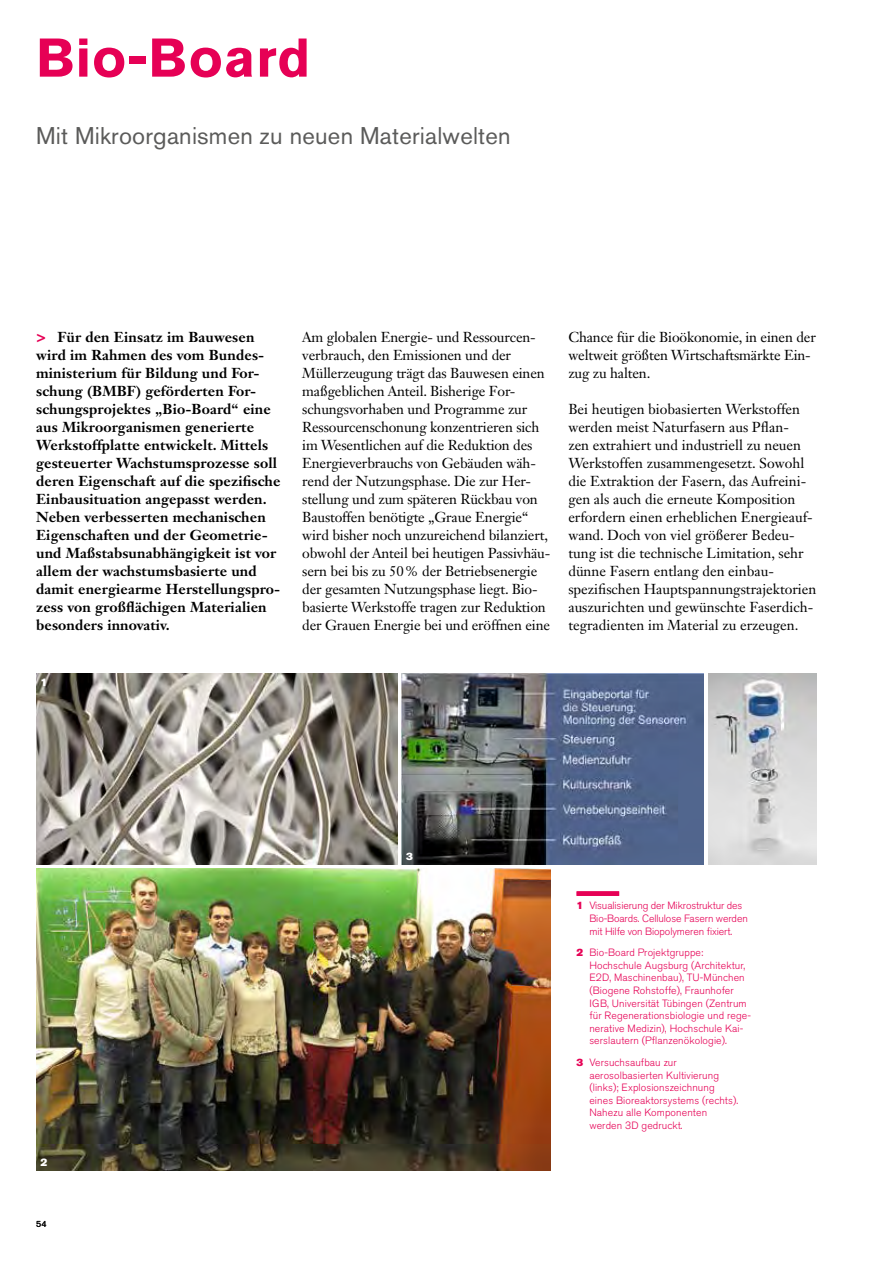
<style>
.page{position:relative;width:893px;height:1263px;background:#fff}
.page>*{position:absolute;margin:0;border:0;box-sizing:border-box;transform-origin:0 0}
.t1{font:700 54px "Akzidenz Grotesk BQ";letter-spacing:.02em;color:#e60055}
.t2{font:24px "Akzidenz Grotesk BQ";letter-spacing:.01em;color:#5b5b5a}
.t3{font:14.25px/18px "Janson Text LT Std";letter-spacing:-.01em;color:#000}
.t4{font:700 14.25px/18px "Janson Text LT Std";letter-spacing:.01em;color:#000}
.t5{font:10.8px "Akzidenz Grotesk BQ Super";color:#fff}
.t6{font:300 10.5px/12.6px "Akzidenz Grotesk BQ";letter-spacing:.01em;color:#e60055}
.t7{font:300 10.5px/12.6px "Akzidenz Grotesk BQ";letter-spacing:-.01em;color:#e60055}
.t8{font:10.5px "Akzidenz Grotesk BQ Super";color:#fff}
.t9{font:9px "Akzidenz Grotesk BQ";color:#000}
.s1{font-size:18px;color:#e60055}
.s2{font-family:"Akzidenz Grotesk BQ Super";font-weight:400}
</style>
<div class="page">
<img style="left:708px;top:673px;width:108px;height:191px">
<img style="left:402px;top:673px;width:302px;height:191px">
<img style="left:36px;top:869px;width:514px;height:301px">
<img style="left:36px;top:673px;width:361px;height:191px">
<div style="left:577px;top:891px;width:42px;height:5px;background:#e60055"></div>
<p class="t1" style="left:36px;top:27px;width:276px">Bio-Board</p>
<p class="t2" style="left:36px;top:122px;width:476px">Mit Mikroorganismen zu neuen Materialwelten</p>
<p class="t4" style="left:36px;top:328px;width:246px"><span class="s1">&gt;</span> Für den Einsatz im Bauwesen wird im Rahmen des vom Bundes&shy;ministerium für Bildung und For&shy;schung (BMBF) geförderten For&shy;schungsprojektes „Bio-Board“ eine aus Mikroorganismen generierte Werkstoffplatte entwickelt. Mittels gesteuerter Wachstumsprozesse soll deren Eigenschaft auf die spezifische Einbausituation angepasst werden.<br>Neben verbesserten mechanischen Eigenschaften und der Geometrie&shy;und Maßstabsunabhängigkeit ist vor allem der wachstumsbasierte und damit energiearme Herstellungspro&shy;zess von großflächigen Materialien besonders innovativ.</p>
<p class="t5" style="left:41px;top:676px;width:8px">1</p>
<p class="t3" style="left:302px;top:328px;width:250px">Am globalen Energie- und Ressourcen&shy;verbrauch, den Emissionen und der Müllerzeugung trägt das Bauwesen einen maßgeblichen Anteil. Bisherige For&shy;schungsvorhaben und Programme zur Ressourcenschonung konzentrieren sich im Wesentlichen auf die Reduktion des Energieverbrauchs von Gebäuden wäh&shy;rend der Nutzungsphase. Die zur Her&shy;stellung und zum späteren Rückbau von Baustoffen benötigte „Graue Energie“ wird bisher noch unzureichend bilanziert, obwohl der Anteil bei heutigen Passivhäu&shy;sern bei bis zu 50% der Betriebsenergie der gesamten Nutzungsphase liegt. Bio&shy;basierte Werkstoffe tragen zur Reduktion der Grauen Energie bei und eröffnen eine</p>
<p class="t3" style="left:568px;top:328px;width:249px">Chance für die Bioökonomie, in einen der weltweit größten Wirtschaftsmärkte Ein&shy;zug zu halten.</p>
<p class="t3" style="left:568px;top:400px;width:250px">Bei heutigen biobasierten Werkstoffen werden meist Naturfasern aus Pflan-<br>zen extrahiert und industriell zu neuen Werkstoffen zusammengesetzt. Sowohl die Extraktion der Fasern, das Aufreini&shy;gen als auch die erneute Komposition erfordern einen erheblichen Energieauf&shy;wand. Doch von viel größerer Bedeu&shy;tung ist die technische Limitation, sehr dünne Fasern entlang den einbau&shy;spezifischen Hauptspannungstrajektorien auszurichten und gewünschte Faserdich&shy;tegradienten im Material zu erzeugen.</p>
<p class="t5" style="left:41px;top:1156px;width:8px">2</p>
<p class="t9" style="left:36px;top:1218px;width:12px">54</p>
<p class="t8" style="left:406px;top:850px;width:8px">3</p>
<p class="t7" style="left:589px;top:900px;width:160px;text-indent:-13px"><span class="s2">1</span> Visualisierung der Mikrostruktur des<br>Bio-Boards. Cellulose Fasern werden mit Hilfe von Biopolymeren fixiert.</p>
<p class="t6" style="left:589px;top:946px;width:163px;text-indent:-13px"><span class="s2">2</span> Bio-Board Projektgruppe:<br>Hochschule Augsburg (Architektur, E2D, Maschinenbau), TU-München (Biogene Rohstoffe), Fraunhofer IGB, Universität Tübingen (Zentrum für Regenerationsbiologie und rege&shy;nerative Medizin), Hochschule Kai&shy;serslautern (Pflanzenökologie).</p>
<p class="t6" style="left:589px;top:1056px;width:150px;text-indent:-13px"><span class="s2">3</span> Versuchsaufbau zur aerosolbasierten Kultivierung (links); Explosionszeichnung eines Bioreaktorsystems (rechts).<br>Nahezu alle Komponenten werden 3D gedruckt.</p>
</div>
